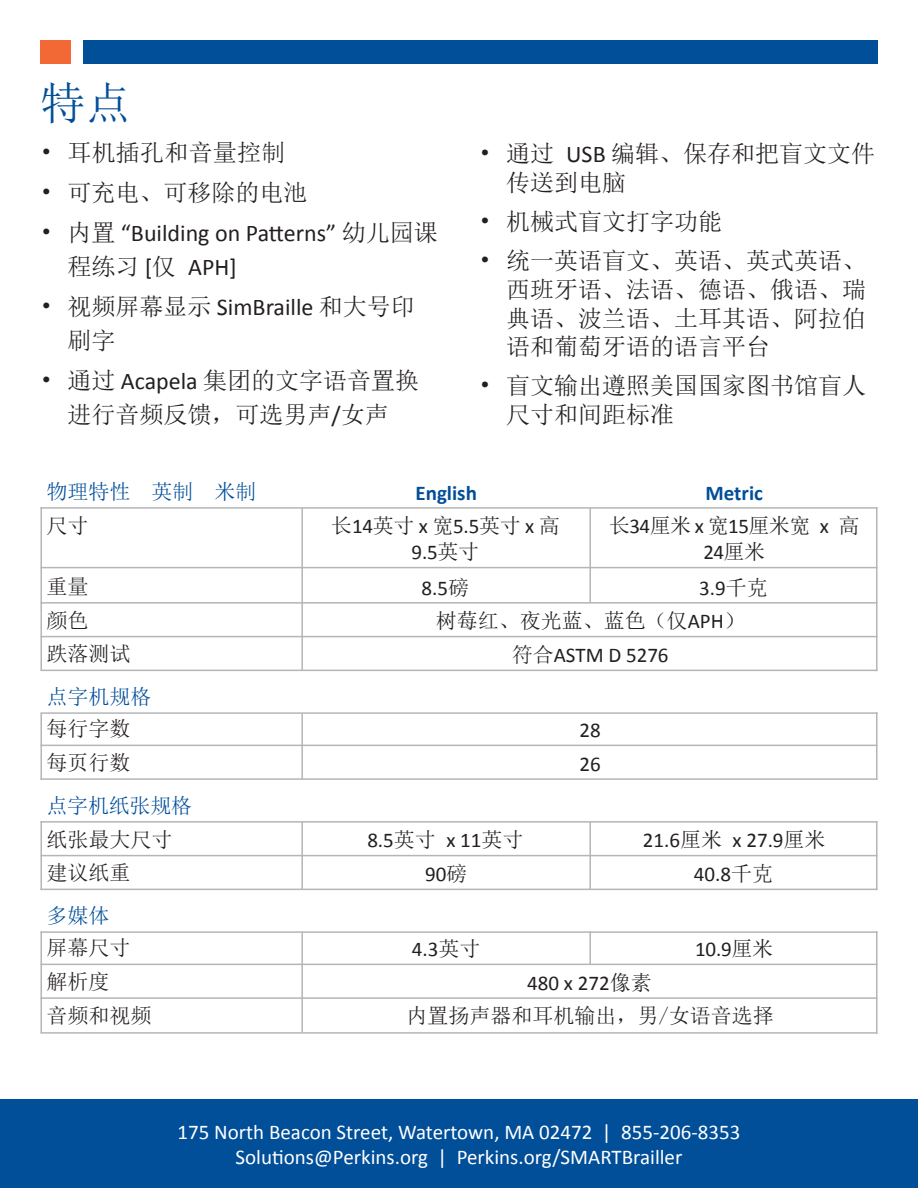
<style>
.page{position:relative;width:918px;height:1188px;background:#fff}
.page>*{position:absolute;margin:0;border:0;box-sizing:border-box;transform-origin:0 0}
.Main_title{font:45px "Sim Sun";color:#014e99}
.t1{font:24px/28.8px "Sim Sun";color:#231f20}
.t2{font:24px/34px "Calibri";color:#231f20}
.Address_Text{font:21px "Calibri";color:#fff}
.Content_Style{font:21px/25.2px "Calibri";color:#231f20;text-align:center}
.Content_Style-2{font:21px/25.2px "Sim Sun";color:#231f20;text-align:center}
.Content_Style-3{font:21px "Sim Sun";color:#014e99}
.Content_Style-4{font:700 21px "Calibri";color:#014e99}
.s1{font-family:"Sim Sun"}
.s2{font-family:"Calibri"}
</style>
<div class="page">
<hr style="left:40px;top:507px;width:838px;height:2px;background:#b4b5b8">
<hr style="left:40px;top:712px;width:838px;height:2px;background:#b4b5b8">
<hr style="left:40px;top:821px;width:838px;height:2px;background:#b4b5b8">
<hr style="left:40px;top:931px;width:838px;height:2px;background:#b4b5b8">
<hr style="left:589px;top:508px;width:2px;height:95px;background:#b4b5b8">
<hr style="left:40px;top:567px;width:838px;height:1px;background:#b4b5b8">
<hr style="left:40px;top:602px;width:838px;height:2px;background:#b4b5b8">
<hr style="left:40px;top:636px;width:838px;height:1px;background:#b4b5b8">
<hr style="left:40px;top:670px;width:838px;height:1px;background:#b4b5b8">
<hr style="left:40px;top:745px;width:838px;height:1px;background:#b4b5b8">
<hr style="left:40px;top:778px;width:838px;height:2px;background:#b4b5b8">
<hr style="left:40px;top:855px;width:838px;height:1px;background:#b4b5b8">
<hr style="left:40px;top:889px;width:838px;height:1px;background:#b4b5b8">
<hr style="left:40px;top:964px;width:838px;height:1px;background:#b4b5b8">
<hr style="left:40px;top:997px;width:838px;height:2px;background:#b4b5b8">
<hr style="left:40px;top:1032px;width:838px;height:2px;background:#b4b5b8">
<hr style="left:301px;top:508px;width:2px;height:162px;background:#b4b5b8">
<hr style="left:301px;top:714px;width:2px;height:65px;background:#b4b5b8">
<hr style="left:301px;top:822px;width:2px;height:67px;background:#b4b5b8">
<hr style="left:301px;top:932px;width:2px;height:100px;background:#b4b5b8">
<hr style="left:589px;top:822px;width:2px;height:67px;background:#b4b5b8">
<hr style="left:589px;top:931px;width:2px;height:33px;background:#b4b5b8">
<hr style="left:40px;top:507px;width:2px;height:163px;background:#b4b5b8">
<hr style="left:40px;top:713px;width:2px;height:67px;background:#b4b5b8">
<hr style="left:40px;top:821px;width:2px;height:69px;background:#b4b5b8">
<hr style="left:40px;top:931px;width:2px;height:102px;background:#b4b5b8">
<hr style="left:876px;top:507px;width:2px;height:164px;background:#b4b5b8">
<hr style="left:876px;top:712px;width:2px;height:68px;background:#b4b5b8">
<hr style="left:876px;top:821px;width:2px;height:69px;background:#b4b5b8">
<hr style="left:876px;top:931px;width:2px;height:103px;background:#b4b5b8">
<div style="left:83px;top:40px;width:795px;height:24px;background:#014e99"></div>
<div style="left:40px;top:40px;width:31px;height:24px;background:#f26935"></div>
<div style="left:0;top:1100px;width:918px;height:88px;background:#014e99"></div>
<p class="Main_title" style="left:40px;top:81px;width:91px">特点</p>
<p class="t1" style="left:40px;top:138px;width:246px">• 耳机插孔和音量控制</p>
<p class="t1" style="left:40px;top:178px;width:268px">• 可充电、可移除的电池</p>
<p class="t2" style="left:68px;top:216px;width:372px;text-indent:-27px"><span class="s1">• 内置</span> “Building on Patterns” <span class="s1">幼儿园课程练习</span> [<span class="s1">仅</span> APH]</p>
<p class="t1" style="left:68px;top:290px;width:349px;line-height:34px;text-indent:-27px">• 视频屏幕显示 <span class="s2">SimBraille</span> 和大号印刷字</p>
<p class="t1" style="left:40px;top:364px;width:380px;line-height:34px;text-align:center">• 通过 <span class="s2">Acapela</span> 集团的文字语音置换进行音频反馈，可选男声<span class="s2">/</span>女声</p>
<p class="t1" style="left:506px;top:139px;width:370px;text-indent:-27px">• 通过 <span class="s2">USB</span> 编辑、保存和把盲文文件传送到电脑</p>
<p class="t1" style="left:479px;top:207px;width:244px">• 机械式盲文打字功能</p>
<p class="t1" style="left:506px;top:246px;width:361px;text-align:justify;text-indent:-27px">• 统一英语盲文、英语、英式英语、西班牙语、法语、德语、俄语、瑞典语、波兰语、土耳其语、阿拉伯语和葡萄牙语的语言平台</p>
<p class="t1" style="left:506px;top:371px;width:361px;text-indent:-27px">• 盲文输出遵照美国国家图书馆盲人尺寸和间距标准</p>
<p class="Content_Style-3" style="left:46px;top:481px;width:211px">物理特性 英制 米制</p>
<p class="Content_Style-2" style="left:46px;top:513px;width:43px">尺寸</p>
<p class="Content_Style-4" style="left:415px;top:479px;width:63px">English</p>
<p class="Content_Style" style="left:331px;top:514px;width:230px"><span class="s1">长</span>14<span class="s1">英寸</span> x <span class="s1">宽</span>5.5<span class="s1">英寸</span> x <span class="s1">高<br></span>9.5<span class="s1">英寸</span></p>
<p class="Content_Style-4" style="left:705px;top:479px;width:59px">Metric</p>
<p class="Content_Style-2" style="left:609px;top:513px;width:252px">长<span class="s2">34</span>厘米 <span class="s2">x</span> 宽<span class="s2">15</span>厘米宽 <span class="s2">x</span> 高<br><span class="s2">24</span>厘米</p>
<p class="Content_Style-2" style="left:46px;top:574px;width:43px">重量</p>
<p class="Content_Style" style="left:422px;top:575px;width:49px">8.5<span class="s1">磅</span></p>
<p class="Content_Style" style="left:699px;top:575px;width:70px">3.9<span class="s1">千克</span></p>
<p class="Content_Style-2" style="left:46px;top:608px;width:43px">颜色</p>
<p class="Content_Style-2" style="left:436px;top:608px;width:311px">树莓红、夜光蓝、蓝色（仅<span class="s2">APH</span>）</p>
<p class="Content_Style-2" style="left:46px;top:641px;width:85px">跌落测试</p>
<p class="Content_Style" style="left:512px;top:643px;width:158px"><span class="s1">符合</span>ASTM D 5276</p>
<p class="Content_Style-3" style="left:46px;top:686px;width:106px">点字机规格</p>
<p class="Content_Style-2" style="left:46px;top:716px;width:85px">每行字数</p>
<p class="Content_Style" style="left:580px;top:718px;width:23px">28</p>
<p class="Content_Style-2" style="left:46px;top:750px;width:85px">每页行数</p>
<p class="Content_Style" style="left:580px;top:751px;width:23px">26</p>
<p class="Content_Style-3" style="left:46px;top:795px;width:147px">点字机纸张规格</p>
<p class="Content_Style-2" style="left:46px;top:827px;width:127px">纸张最大尺寸</p>
<p class="Content_Style" style="left:367px;top:828px;width:158px">8.5<span class="s1">英寸</span> x 11<span class="s1">英寸</span></p>
<p class="Content_Style" style="left:643px;top:828px;width:184px">21.6<span class="s1">厘米</span> x 27.9<span class="s1">厘米</span></p>
<p class="Content_Style-2" style="left:46px;top:860px;width:85px">建议纸重</p>
<p class="Content_Style" style="left:425px;top:862px;width:44px">90<span class="s1">磅</span></p>
<p class="Content_Style" style="left:694px;top:862px;width:81px">40.8<span class="s1">千克</span></p>
<p class="Content_Style-3" style="left:46px;top:905px;width:64px">多媒体</p>
<p class="Content_Style-2" style="left:46px;top:935px;width:85px">屏幕尺寸</p>
<p class="Content_Style" style="left:412px;top:937px;width:70px">4.3<span class="s1">英寸</span></p>
<p class="Content_Style" style="left:695px;top:937px;width:80px">10.9<span class="s1">厘米</span></p>
<p class="Content_Style-2" style="left:46px;top:969px;width:64px">解析度</p>
<p class="Content_Style" style="left:527px;top:970px;width:126px">480 x 272<span class="s1">像素</span></p>
<p class="Content_Style-2" style="left:46px;top:1003px;width:106px">音频和视频</p>
<p class="Content_Style-2" style="left:406px;top:1003px;width:369px">内置扬声器和耳机输出，男/女语音选择</p>
<p class="Address_Text" style="left:178px;top:1119px;width:564px">175 North Beacon Street, Watertown, MA 02472 | 855-206-8353</p>
<p class="Address_Text" style="left:236px;top:1144px;width:448px">Solutions@Perkins.org | Perkins.org/SMARTBrailler</p>
</div>
